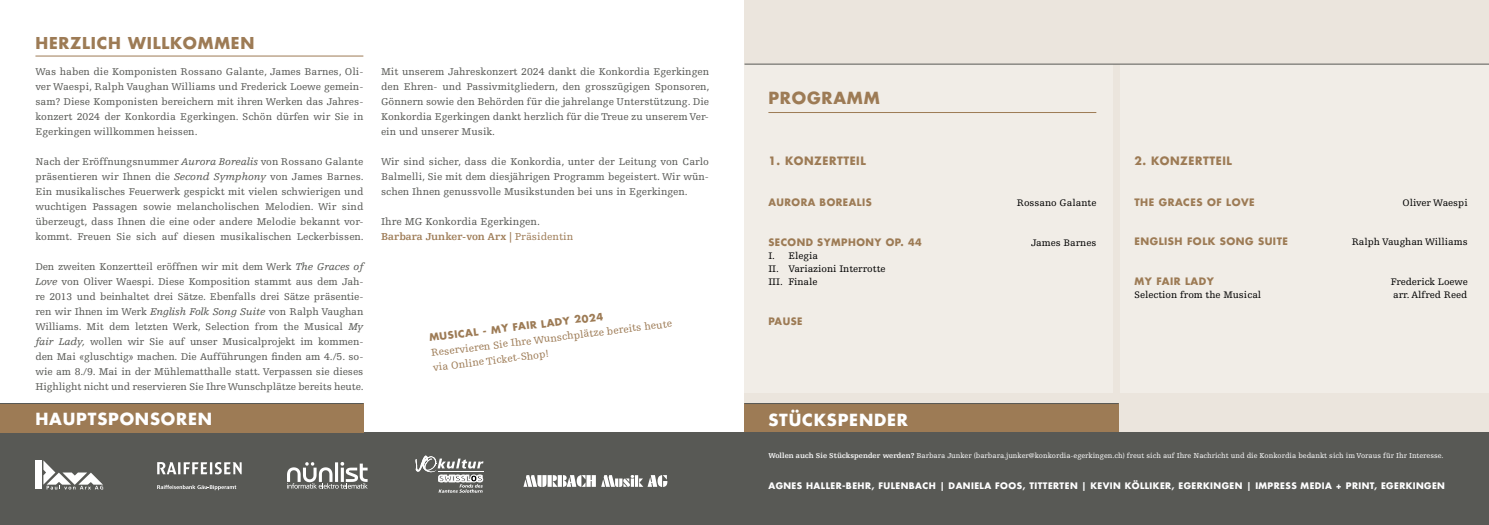
<style>
.page{position:relative;width:1489px;height:525px;background:#fff}
.page>*{position:absolute;margin:0;border:0;box-sizing:border-box;transform-origin:0 0}
.t1{font:700 16.25px "Futura Std";letter-spacing:.05em;color:#fff}
.t2{font:700 16.25px "Futura Std";letter-spacing:.05em;color:#9d7b55}
.t3{font:700 15.88px "Futura Std";letter-spacing:.05em;color:#9d7b55}
.t4{font:700 11.25px "Futura Std";letter-spacing:.05em;color:#9d7b55}
.t5{font:10.62px "Egyptienne FLT Std";color:#9d7b55}
.t6{font:700 10.62px "Egyptienne FLT Std";color:#9d7b55}
.t7{font:10.62px "Egyptienne FLT Std";color:#585955}
.t8{font:10.38px/15px "Egyptienne FLT Std";color:#585955;text-align:justify}
.t9{font:10px "Egyptienne FLT Std";color:#000}
.t10{font:700 10px "Futura Std";letter-spacing:.05em;color:#9d7b55}
.t11{font:700 8.75px "Futura Std";letter-spacing:.05em;color:#fff}
.t12{font:7.5px "Egyptienne FLT Std";color:#fff}
.s1{font-style:italic}
.s2{font-weight:400}
.s3{font-weight:700}
</style>
<div class="page">
<div style="left:744px;top:0;width:744px;height:432px;background:#ebe5dd"></div>
<div style="left:744px;top:64px;width:369px;height:328px;background:#f1ede7"></div>
<div style="left:1119px;top:64px;width:369px;height:328px;background:#f1ede7"></div>
<hr style="left:744px;top:64px;width:744px;height:1px;background:#585955">
<div style="left:744px;top:403px;width:374px;height:32px;background:#9d7b55"></div>
<hr style="left:744px;top:403px;width:374px;height:1px;background:#585955">
<div style="left:0;top:432px;width:1488px;height:92px;background:#585955"></div>
<div style="left:0;top:403px;width:363px;height:29px;background:#9d7b55"></div>
<hr style="left:0;top:403px;width:363px;height:1px;background:#585955">
<hr style="left:35px;top:56px;width:328px;height:1px;background:#9d7b55">
<hr style="left:768px;top:112px;width:328px;height:1px;background:#9d7b55">
<div style="left:35px;top:460px;width:7px;height:29px;background:#fff"></div>
<svg style="left:43px;top:460px;width:60px;height:29px"></svg>
<svg style="left:157px;top:484px;width:79px;height:6px"></svg>
<svg style="left:157px;top:462px;width:85px;height:12px"></svg>
<svg style="left:287px;top:462px;width:81px;height:27px"></svg>
<svg style="left:523px;top:475px;width:144px;height:11px"></svg>
<svg style="left:415px;top:455px;width:68px;height:37px"></svg>
<p class="t3" style="left:35px;top:32px;width:220px">HERZLICH WILLKOMMEN</p>
<p class="t8" style="left:35px;top:64px;width:329px">Was haben die Komponisten Rossano Galante, James Barnes, Oli&shy;ver Waespi, Ralph Vaughan Williams und Frederick Loewe gemein&shy;sam? Diese Komponisten bereichern mit ihren Werken das Jahres&shy;konzert 2024 der Konkordia Egerkingen. Schön dürfen wir Sie in Egerkingen willkommen heissen.</p>
<p class="t8" style="left:35px;top:154px;width:330px">Nach der Eröffnungsnummer <span class="s1">Aurora Borealis</span> von Rossano Galante präsentieren wir Ihnen die <span class="s1">Second Symphony</span> von James Barnes.<br>Ein musikalisches Feuerwerk gespickt mit vielen schwierigen und wuchtigen Passagen sowie melancholischen Melodien. Wir sind überzeugt, dass Ihnen die eine oder andere Melodie bekannt vor&shy;kommt. Freuen Sie sich auf diesen musikalischen Leckerbissen.</p>
<p class="t8" style="left:35px;top:259px;width:330px">Den zweiten Konzertteil eröffnen wir mit dem Werk <span class="s1">The Graces of Love</span> von Oliver Waespi. Diese Komposition stammt aus dem Jah&shy;re 2013 und beinhaltet drei Sätze. Ebenfalls drei Sätze präsentie&shy;ren wir Ihnen im Werk <span class="s1">English Folk Song Suite</span> von Ralph Vaughan Williams. Mit dem letzten Werk, Selection from the Musical <span class="s1">My fair Lady,</span> wollen wir Sie auf unser Musicalprojekt im kommen&shy;den Mai «gluschtig» machen. Die Aufführungen finden am 4./5. so&shy;wie am 8./9. Mai in der Mühlematthalle statt. Verpassen sie dieses Highlight nicht und reservieren Sie Ihre Wunschplätze bereits heute.</p>
<p class="t8" style="left:381px;top:64px;width:330px">Mit unserem Jahreskonzert 2024 dankt die Konkordia Egerkingen den Ehren- und Passivmitgliedern, den grosszügigen Sponsoren, Gönnern sowie den Behörden für die jahrelange Unterstützung. Die Konkordia Egerkingen dankt herzlich für die Treue zu unserem Ver&shy;ein und unserer Musik.</p>
<p class="t8" style="left:381px;top:154px;width:329px">Wir sind sicher, dass die Konkordia, unter der Leitung von Carlo Balmelli, Sie mit dem diesjährigen Programm begeistert. Wir wün&shy;schen Ihnen genussvolle Musikstunden bei uns in Egerkingen.</p>
<p class="t7" style="left:381px;top:216px;width:160px">Ihre MG Konkordia Egerkingen.</p>
<p class="t6" style="left:381px;top:231px;width:194px">Barbara Junker-von Arx | <span class="s2">Präsidentin</span></p>
<p class="t10" style="left:428px;top:331px;width:176px;rotate:-7deg">MUSICAL - MY FAIR LADY 2024</p>
<p class="t5" style="left:430px;top:347px;width:244px;rotate:-7deg">Reservieren Sie Ihre Wunschplätze bereits heute</p>
<p class="t5" style="left:432px;top:361px;width:118px;rotate:-7deg">via Online Ticket-Shop!</p>
<p class="t2" style="left:768px;top:87px;width:113px">PROGRAMM</p>
<p class="t4" style="left:768px;top:153px;width:99px">1. KONZERTTEIL</p>
<p class="t10" style="left:768px;top:196px;width:105px">AURORA BOREALIS</p>
<p class="t9" style="left:1016px;top:198px;width:81px">Rossano Galante</p>
<p class="t10" style="left:768px;top:235px;width:155px">SECOND SYMPHONY OP. 44</p>
<p class="t9" style="left:1031px;top:237px;width:67px">James Barnes</p>
<p class="t9" style="left:768px;top:250px;width:51px">I. Elegia</p>
<p class="t9" style="left:768px;top:263px;width:119px">II. Variazioni Interrotte</p>
<p class="t9" style="left:768px;top:276px;width:51px">III. Finale</p>
<p class="t10" style="left:768px;top:314px;width:36px">PAUSE</p>
<p class="t1" style="left:35px;top:408px;width:178px">HAUPTSPONSOREN</p>
<p class="t1" style="left:768px;top:409px;width:141px">STÜCKSPENDER</p>
<p class="t4" style="left:1134px;top:153px;width:99px">2. KONZERTTEIL</p>
<p class="t10" style="left:1134px;top:195px;width:122px">THE GRACES OF LOVE</p>
<p class="t9" style="left:1402px;top:197px;width:67px">Oliver Waespi</p>
<p class="t10" style="left:1134px;top:235px;width:155px">ENGLISH FOLK SONG SUITE</p>
<p class="t9" style="left:1351px;top:236px;width:117px">Ralph Vaughan Williams</p>
<p class="t10" style="left:1134px;top:274px;width:81px">MY FAIR LADY</p>
<p class="t9" style="left:1390px;top:276px;width:78px">Frederick Loewe</p>
<p class="t9" style="left:1134px;top:289px;width:128px">Selection from the Musical</p>
<p class="t9" style="left:1392px;top:289px;width:75px">arr. Alfred Reed</p>
<p class="t12" style="left:768px;top:451px;width:676px"><span class="s3">Wollen auch Sie Stückspender werden?</span> Barbara Junker (barbara.junker@konkordia-egerkingen.ch) freut sich auf Ihre Nachricht und die Konkordia bedankt sich im Voraus für Ihr Interesse.</p>
<p class="t11" style="left:768px;top:479px;width:678px">AGNES HALLER-BEHR, FULENBACH | DANIELA FOOS, TITTERTEN | KEVIN KÖLLIKER, EGERKINGEN | IMPRESS MEDIA + PRINT, EGERKINGEN</p>
</div>
